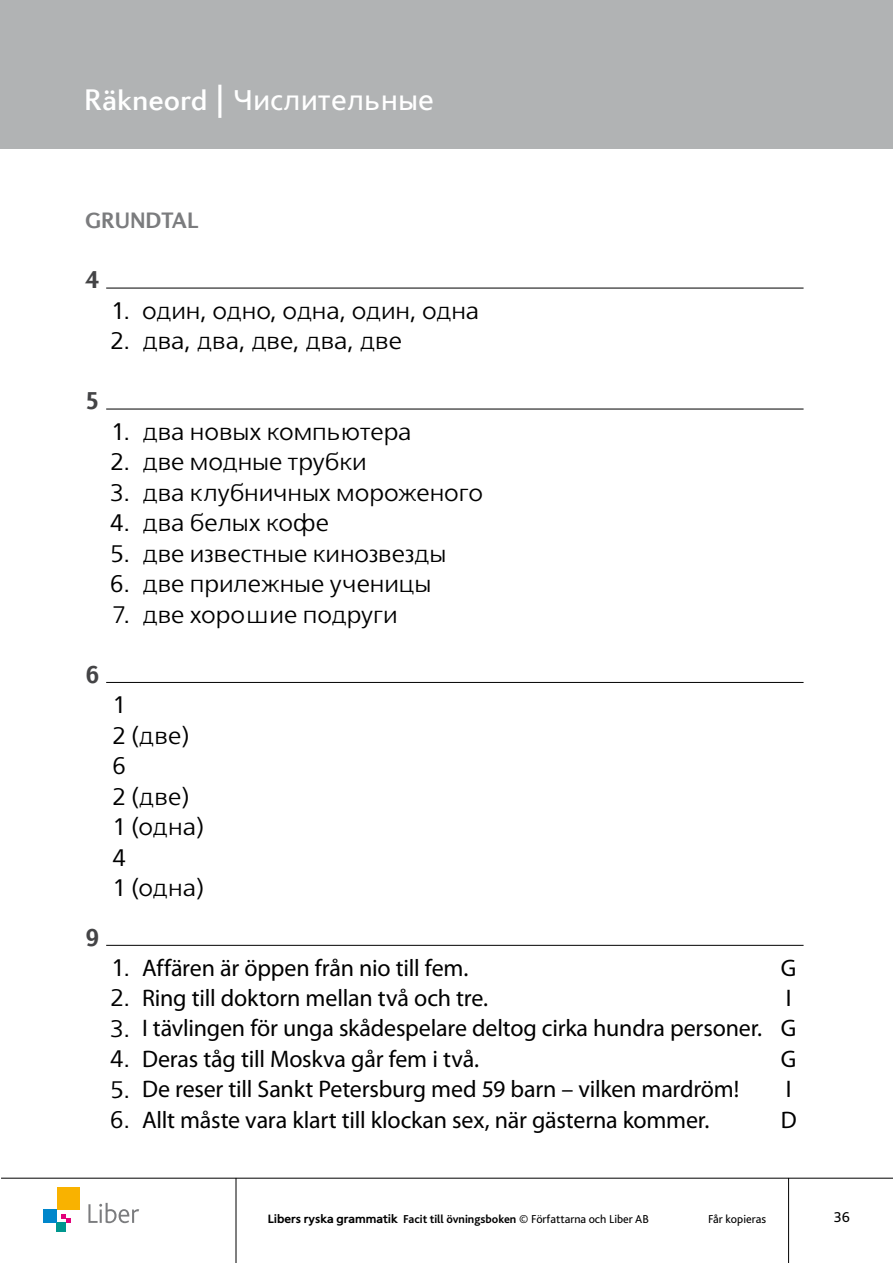
<style>
.page{position:relative;width:893px;height:1263px;background:#fff}
.page>*{position:absolute;margin:0;border:0;box-sizing:border-box;transform-origin:0 0}
.t1{font:28.5px "Otava Krasnodar";color:#fff}
.t2{font:700 27px "Diverda Sans Com";color:#444446}
.t3{font:24px "Myriad Pro";letter-spacing:-.01em;color:#000}
.t4{font:300 24px "Otava Krasnodar";letter-spacing:-.01em;color:#000}
.t5{font:300 24px/30.5px "Otava Krasnodar A";letter-spacing:-.015em;color:#000}
.t6{font:24px "Myriad Kyrillinen";color:#000}
.t7{font:700 22.5px "Diverda Sans Com";color:#7b7c7e}
.t8{font:15px "Bliss 2";color:#000}
.t9{font:12px "Bliss 2";color:#000}
.s1{font-family:"Diverda Sans Com";font-weight:500;font-size:30px}
.s2{font-family:"Diverda Sans Com";font-weight:500;font-size:36px}
.s3{font-family:"Otava Krasnodar"}
.s4{font-family:"Otava Krasnodar";font-weight:300}
.s5{font-family:"Myriad Kyrillinen"}
.s6{font-family:"Otava Krasnodar A";font-weight:700}
.s7{font-weight:700}
</style>
<div class="page">
<hr style="left:1px;top:1178px;width:892px;height:1px;background:#000">
<hr style="left:236px;top:1178px;width:1px;height:85px;background:#000">
<hr style="left:788px;top:1178px;width:1px;height:85px;background:#000">
<div style="left:57px;top:1223px;width:9px;height:9px;background:#00978f"></div>
<div style="left:43px;top:1209px;width:14px;height:14px;background:#0086cb"></div>
<div style="left:57px;top:1187px;width:22px;height:22px;background:#f9b200"></div>
<svg style="left:61px;top:1214px;width:9px;height:9px"></svg>
<svg style="left:88px;top:1203px;width:51px;height:20px"></svg>
<hr style="left:106px;top:288px;width:698px;height:1px;background:#000">
<hr style="left:106px;top:409px;width:698px;height:1px;background:#000">
<hr style="left:106px;top:682px;width:698px;height:1px;background:#000">
<hr style="left:106px;top:945px;width:698px;height:1px;background:#000">
<div style="left:0;top:0;width:893px;height:149px;background:#b1b3b4"></div>
<p class="t1" style="left:84px;top:84px;width:351px"><span class="s1">Räkneord</span> <span class="s2">|</span> ~islitelxnye</p>
<p class="t7" style="left:85px;top:207px;width:113px">GRUNDTAL</p>
<p class="t2" style="left:85px;top:263px;width:16px">4</p>
<p class="t4" style="left:111px;top:297px;width:370px">1. odin, odno, odna, odin, odna</p>
<p class="t4" style="left:111px;top:328px;width:293px">2. dwa, dwa, dwe, dwa, dwe</p>
<p class="t2" style="left:85px;top:384px;width:16px">5</p>
<p class="t4" style="left:111px;top:418px;width:302px">1. dwa nowyh kompx@tera</p>
<p class="t4" style="left:111px;top:449px;width:258px">2. dwe modnye trubki</p>
<p class="t4" style="left:110px;top:479px;width:374px">3. dwa klubni^nyh morovenogo</p>
<p class="t4" style="left:110px;top:510px;width:221px">4. dwa belyh kofe</p>
<p class="t4" style="left:110px;top:540px;width:338px">5. dwe izwestnye kinozwezdy</p>
<p class="t4" style="left:110px;top:571px;width:323px">6. dwe prilevnye u^enicy</p>
<p class="t4" style="left:113px;top:601px;width:287px">7. dwe horo[ie podrugi</p>
<p class="t2" style="left:85px;top:657px;width:16px">6</p>
<p class="t2" style="left:85px;top:920px;width:16px">9</p>
<p class="t4" style="left:112px;top:692px;width:15px">1</p>
<p class="t5" style="left:112px;top:720px;width:78px"><span class="s3">2</span> (две)</p>
<p class="t4" style="left:112px;top:753px;width:15px">6</p>
<p class="t5" style="left:112px;top:781px;width:92px"><span class="s3">2</span> (две)<br><span class="s3">1</span> (oдна)</p>
<p class="t4" style="left:112px;top:844px;width:15px">4</p>
<p class="t5" style="left:112px;top:873px;width:92px"><span class="s3">1</span> (oдна)</p>
<p class="t3" style="left:111px;top:953px;width:359px"><span class="s4">1.</span> Affären är öppen från nio till fem.</p>
<p class="t6" style="left:781px;top:954px;width:17px">G</p>
<p class="t3" style="left:111px;top:983px;width:379px"><span class="s4">2.</span> Ring till doktorn mellan två och tre.</p>
<p class="t6" style="left:786px;top:985px;width:7px">I</p>
<p class="t3" style="left:110px;top:1014px;width:688px"><span class="s4">3.</span> I tävlingen för unga skådespelare deltog cirka hundra personer. <span class="s5">G</span></p>
<p class="t3" style="left:110px;top:1044px;width:371px"><span class="s4">4.</span> Deras tåg till Moskva går fem i två.</p>
<p class="t6" style="left:781px;top:1046px;width:17px">G</p>
<p class="t3" style="left:110px;top:1074px;width:630px"><span class="s4">5.</span> De reser till Sankt Petersburg med 59 barn – vilken mardröm!</p>
<p class="t6" style="left:786px;top:1076px;width:7px">I</p>
<p class="t3" style="left:110px;top:1105px;width:601px"><span class="s4">6.</span> Allt måste vara klart till klockan sex, när gästerna kommer.</p>
<p class="t6" style="left:781px;top:1107px;width:17px">D</p>
<p class="t9" style="left:268px;top:1211px;width:382px"><span class="s6">Libers ryska grammatik</span> <span class="s7">Facit till övningsboken</span> © Författarna och Liber AB</p>
<p class="t9" style="left:708px;top:1211px;width:60px">Får kopieras</p>
<p class="t8" style="left:834px;top:1208px;width:18px">36</p>
</div>
